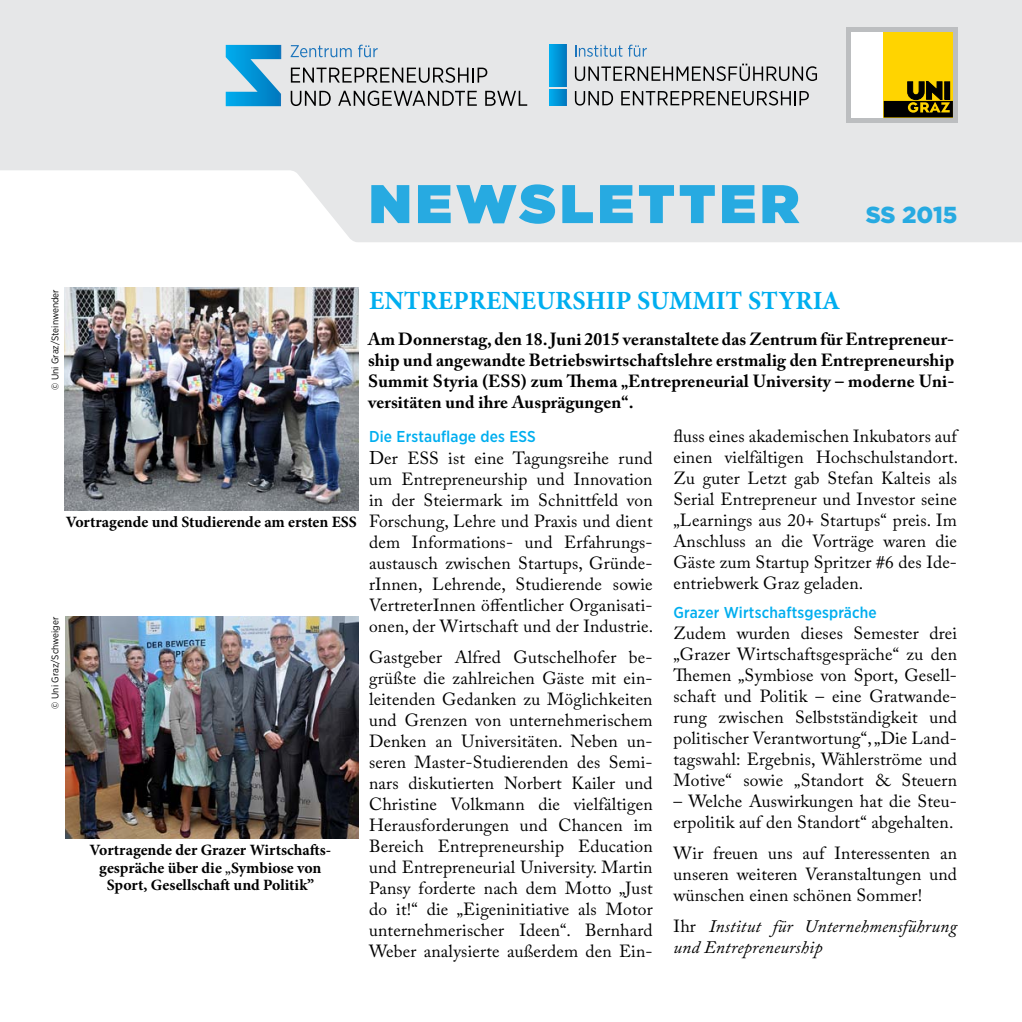
<style>
.page{position:relative;width:1022px;height:1022px;background:#fff}
.page>*{position:absolute;margin:0;border:0;box-sizing:border-box;transform-origin:0 0}
.t1{font:900 54.25px "Gotham";letter-spacing:.08em;color:#27aae1}
.t2{font:700 26.25px "Minion Pro";color:#00aeef}
.t3{font:900 23.1px "Gotham";letter-spacing:-.005em;color:#27aae1}
.t4{font:17.5px/21px "Adobe Caslon Pro";letter-spacing:.01em;color:#000;text-align:justify}
.t5{font:700 17.5px/21px "Adobe Caslon Pro";letter-spacing:.01em;color:#000;text-align:justify}
.t6{font:italic 17.5px/21px "Adobe Caslon Pro";letter-spacing:.01em;color:#000}
.t7{font:700 15.75px/17.5px "Minion Pro";color:#000;text-align:center}
.t8{font:500 15.75px "Gotham Narrow";letter-spacing:.01em;color:#00aeef}
.t9{font:9.62px "Gotham Narrow";color:#000}
.s1{font-family:"Adobe Caslon Pro";font-weight:400}
.s2{font-size:18.38px}
.s3{font-style:normal}
</style>
<div class="page">
<svg style="left:0;top:0;width:1022px;height:242px;background:#e8e9ea"></svg>
<div style="left:846px;top:27px;width:112px;height:95px;background:#bcbec0"></div>
<div style="left:851px;top:32px;width:33px;height:85px;background:#fff"></div>
<div style="left:884px;top:32px;width:69px;height:85px;background:#ffd400"></div>
<svg style="left:884px;top:81px;width:69px;height:36px"></svg>
<svg style="left:549px;top:45px;width:17px;height:41px"></svg>
<svg style="left:549px;top:89px;width:17px;height:16px"></svg>
<svg style="left:575px;top:45px;width:47px;height:12px"></svg>
<svg style="left:628px;top:45px;width:19px;height:12px"></svg>
<svg style="left:575px;top:64px;width:242px;height:17px;background:#abacad"></svg>
<svg style="left:575px;top:91px;width:38px;height:15px"></svg>
<svg style="left:621px;top:91px;width:188px;height:15px;background:#a2a3a3"></svg>
<svg style="left:291px;top:67px;width:196px;height:16px;background:#a3a4a5"></svg>
<svg style="left:291px;top:91px;width:40px;height:15px"></svg>
<svg style="left:338px;top:91px;width:139px;height:15px;background:#a3a3a4"></svg>
<svg style="left:485px;top:91px;width:42px;height:15px"></svg>
<svg style="left:291px;top:45px;width:61px;height:12px"></svg>
<svg style="left:358px;top:45px;width:20px;height:12px"></svg>
<svg style="left:226px;top:45px;width:55px;height:61px;background:#49addb"></svg>
<img style="left:64px;top:288px;width:294px;height:222px">
<img style="left:65px;top:616px;width:294px;height:223px">
<h1 class="t1" style="left:369px;top:165px;width:431px">NEWSLETTER</h1>
<h3 class="t3" style="left:866px;top:199px;width:93px">SS 2015</h3>
<p class="t9" style="left:49px;top:390px;width:102px;rotate:-90deg">© Uni Graz/Steinwender</p>
<p class="t7" style="left:66px;top:513px;width:292px">Vortragende und Studierende am ersten ESS</p>
<p class="t9" style="left:49px;top:708px;width:93px;rotate:-90deg">© Uni Graz/Schweiger</p>
<p class="t7" style="left:90px;top:841px;width:243px">Vortragende der Grazer Wirtschafts&shy;gespräche über die <span class="s1">„</span>Symbiose von<br>Sport, Gesellschaft und Politik”</p>
<h2 class="t2" style="left:369px;top:282px;width:473px">ENTREPRENEURSHIP SUMMIT STYRIA</h2>
<p class="t5" style="left:368px;top:328px;width:588px">Am Donnerstag, den 18. Juni 2015 veranstaltete das Zentrum für Entrepreneur&shy;ship und angewandte Betriebswirtschaftslehre erstmalig den Entrepreneurship Summit Styria (ESS) zum Thema „Entrepreneurial University – moderne Uni&shy;versitäten und ihre Ausprägungen“.</p>
<p class="t8" style="left:369px;top:426px;width:168px">Die Erstauflage des ESS</p>
<p class="t4" style="left:369px;top:447px;width:286px"><span class="s2">D</span>er ESS ist eine Tagungsreihe rund um Entrepreneurship und Innovation in der Steiermark im Schnittfeld von Forschung, Lehre und Praxis und dient dem Informations- und Erfahrungs&shy;austausch zwischen Startups, Gründe&shy;rInnen, Lehrende, Studierende sowie VertreterInnen öffentlicher Organisati&shy;onen, der Wirtschaft und der Industrie.</p>
<p class="t4" style="left:369px;top:646px;width:285px">Gastgeber Alfred Gutschelhofer be&shy;grüßte die zahlreichen Gäste mit ein&shy;leitenden Gedanken zu Möglichkeiten und Grenzen von unternehmerischem Denken an Universitäten. Neben un&shy;seren Master-Studierenden des Semi&shy;nars diskutierten Norbert Kailer und Christine Volkmann die vielfältigen Herausforderungen und Chancen im Bereich Entrepreneurship Education und Entrepreneurial University. Martin Pansy forderte nach dem Motto „Just do it!“ die „Eigeninitiative als Motor unternehmerischer Ideen“. Bernhard Weber analysierte außerdem den Ein-</p>
<p class="t4" style="left:673px;top:425px;width:286px">fluss eines akademischen Inkubators auf einen vielfältigen Hochschulstandort.<br>Zu guter Letzt gab Stefan Kalteis als Serial Entrepreneur und Investor seine „Learnings aus 20+ Startups“ preis. Im Anschluss an die Vorträge waren die Gäste zum Startup Spritzer #6 des Ide&shy;entriebwerk Graz geladen.</p>
<p class="t8" style="left:673px;top:602px;width:205px">Grazer Wirtschaftsgespräche</p>
<p class="t4" style="left:673px;top:622px;width:285px">Zudem wurden dieses Semester drei „Grazer Wirtschaftsgespräche“ zu den Themen „Symbiose von Sport, Gesell&shy;schaft und Politik – eine Gratwande&shy;rung zwischen Selbstständigkeit und politischer Verantwortung“, „Die Land&shy;tagswahl: Ergebnis, Wählerströme und Motive“ sowie „Standort &amp; Steuern</p>
<p class="t4" style="left:673px;top:790px;width:285px">– Welche Auswirkungen hat die Steu&shy;erpolitik auf den Standort“ abgehalten.</p>
<p class="t4" style="left:673px;top:842px;width:285px">Wir freuen uns auf Interessenten an unseren weiteren Veranstaltungen und wünschen einen schönen Sommer!</p>
<p class="t6" style="left:673px;top:915px;width:285px"><span class="s3">Ihr</span> Institut für Unternehmensführung und Entrepreneurship</p>
</div>
